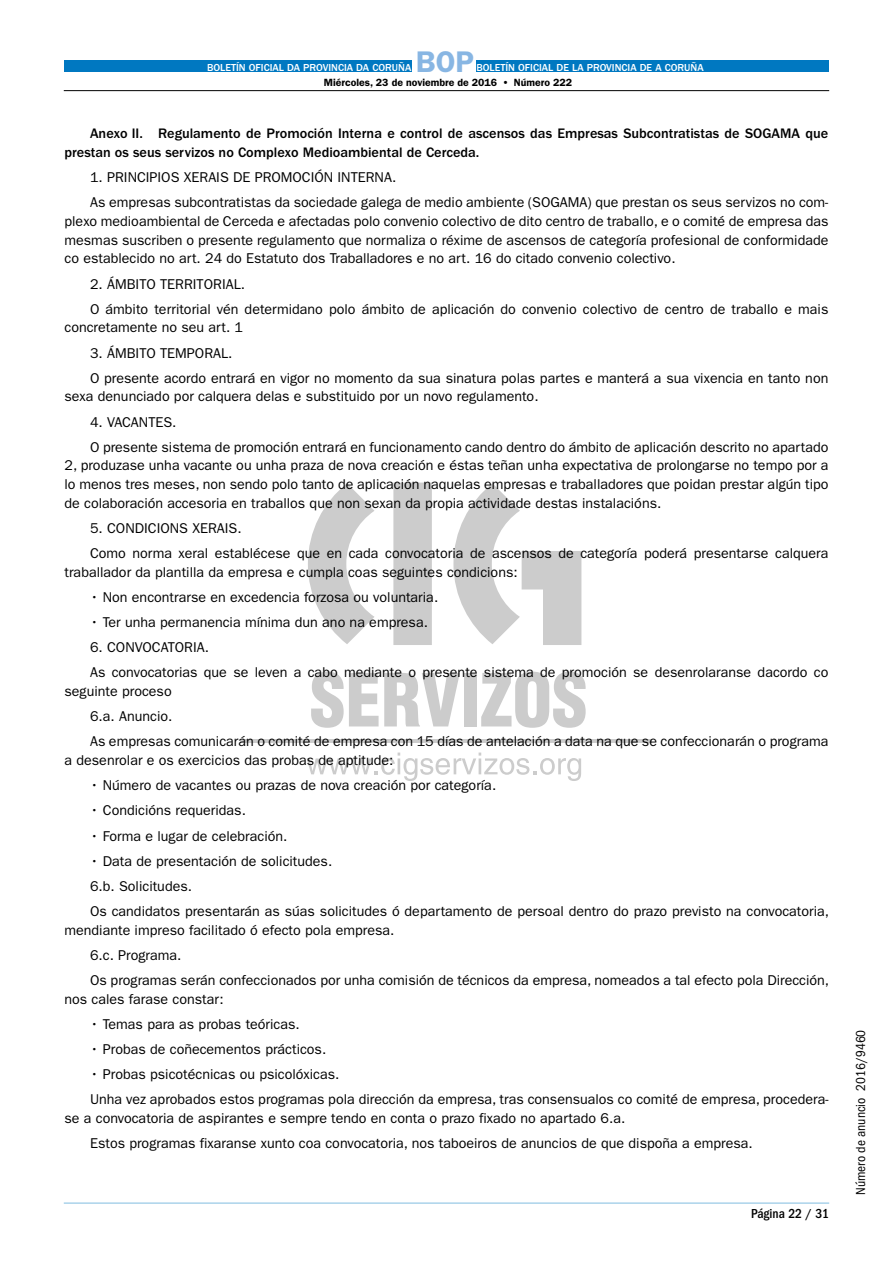
<style>
.page{position:relative;width:893px;height:1263px;background:#fff}
.page>*{position:absolute;margin:0;border:0;box-sizing:border-box;transform-origin:0 0}
.t1{font:600 30px "ITC Franklin Gothic Std";color:#88b6e3}
.t2{font:14.25px/25px "ITC Franklin Gothic Std";color:#000}
.t3{font:500 14.25px/18.8px "ITC Franklin Gothic Std";color:#000}
.t4{font:condensed 13.5px "ITC Franklin Gothic Std";color:#000}
.t5{font:500 condensed 13.5px "ITC Franklin Gothic Std";color:#000}
.t6{font:500 10.5px "ITC Franklin Gothic Std";color:#fff}
.t7{font:600 10.5px "ITC Franklin Gothic Std";color:#000}
</style>
<div class="page">
<svg style="left:308px;top:483px;width:273px;height:162px"></svg>
<hr style="left:240px;top:739px;width:411px;height:3px;background:#ccc">
<svg style="left:307px;top:752px;width:274px;height:29px"></svg>
<svg style="left:311px;top:672px;width:149px;height:56px"></svg>
<div style="left:464px;top:673px;width:13px;height:53px;background:#ccc"></div>
<svg style="left:481px;top:672px;width:105px;height:56px"></svg>
<div style="left:64px;top:60px;width:347px;height:12px;background:#0078c1"></div>
<div style="left:476px;top:60px;width:353px;height:12px;background:#0078c1"></div>
<hr style="left:64px;top:90px;width:765px;height:1px;background:#000">
<hr style="left:64px;top:1203px;width:765px;height:1px;background:#80bce0">
<p class="t6" style="left:207px;top:62px;width:206px">BOLETÍN OFICIAL DA PROVINCIA DA CORUÑA</p>
<h1 class="t1" style="left:416px;top:44px;width:60px">BOP</h1>
<p class="t6" style="left:476px;top:62px;width:229px">BOLETÍN OFICIAL DE LA PROVINCIA DE A CORUÑA</p>
<p class="t7" style="left:324px;top:76px;width:250px">Miércoles, 23 de noviembre de 2016 • Número 222</p>
<p class="t3" style="left:65px;top:124px;width:765px;text-indent:26px">Anexo II. Regulamento de Promoción Interna e control de ascensos das Empresas Subcontratistas de SOGAMA que prestan os seus servizos no Complexo Medioambiental de Cerceda.</p>
<p class="t2" style="left:90px;top:165px;width:740px">1. PRINCIPIOS XERAIS DE PROMOCIÓN INTERNA.<br>As empresas subcontratistas da sociedade galega de medio ambiente (SOGAMA) que prestan os seus servizos no com-</p>
<p class="t2" style="left:65px;top:212px;width:765px;line-height:18.8px;text-align:justify">plexo medioambiental de Cerceda e afectadas polo convenio colectivo de dito centro de traballo, e o comité de empresa das mesmas suscriben o presente regulamento que normaliza o réxime de ascensos de categoría profesional de conformidade co establecido no art. 24 do Estatuto dos Traballadores e no art. 16 do citado convenio colectivo.</p>
<p class="t2" style="left:90px;top:271px;width:740px">2. ÁMBITO TERRITORIAL.<br>O ámbito territorial vén determidano polo ámbito de aplicación do convenio colectivo de centro de traballo e mais</p>
<p class="t2" style="left:65px;top:315px;width:180px">concretamente no seu art. 1</p>
<p class="t2" style="left:90px;top:340px;width:740px">3. ÁMBITO TEMPORAL.<br>O presente acordo entrará en vigor no momento da sua sinatura polas partes e manterá a sua vixencia en tanto non</p>
<p class="t2" style="left:65px;top:384px;width:476px">sexa denunciado por calquera delas e substituido por un novo regulamento.</p>
<p class="t2" style="left:90px;top:409px;width:740px">4. VACANTES.<br>O presente sistema de promoción entrará en funcionamento cando dentro do ámbito de aplicación descrito no apartado</p>
<p class="t2" style="left:65px;top:456px;width:765px;line-height:18.8px;text-align:justify">2, produzase unha vacante ou unha praza de nova creación e éstas teñan unha expectativa de prolongarse no tempo por a lo menos tres meses, non sendo polo tanto de aplicación naquelas empresas e traballadores que poidan prestar algún tipo de colaboración accesoria en traballos que non sexan da propia actividade destas instalacións.</p>
<p class="t2" style="left:90px;top:516px;width:740px">5. CONDICIONS XERAIS.<br>Como norma xeral establécese que en cada convocatoria de ascensos de categoría poderá presentarse calquera</p>
<p class="t2" style="left:65px;top:560px;width:455px">traballador da plantilla da empresa e cumpla coas seguintes condicions:</p>
<p class="t2" style="left:90px;top:585px;width:350px">• Non encontrarse en excedencia forzosa ou voluntaria.</p>
<p class="t2" style="left:90px;top:610px;width:339px">• Ter unha permanencia mínima dun ano na empresa.</p>
<p class="t2" style="left:90px;top:635px;width:740px">6. CONVOCATORIA.<br>As convocatorias que se leven a cabo mediante o presente sistema de promoción se desenrolaranse dacordo co</p>
<p class="t2" style="left:90px;top:679px;width:740px;text-indent:-26px">seguinte proceso<br>6.a. Anuncio.<br>As empresas comunicarán o comité de empresa con 15 días de antelación a data na que se confeccionarán o programa</p>
<p class="t2" style="left:65px;top:748px;width:330px">a desenrolar e os exercicios das probas de aptitude:</p>
<p class="t2" style="left:90px;top:773px;width:408px">• Número de vacantes ou prazas de nova creación por categoría.</p>
<p class="t2" style="left:90px;top:798px;width:157px">• Condicións requeridas.</p>
<p class="t2" style="left:90px;top:823px;width:199px">• Forma e lugar de celebración.</p>
<p class="t2" style="left:90px;top:848px;width:741px">• Data de presentación de solicitudes.<br>6.b. Solicitudes.<br>Os candidatos presentarán as súas solicitudes ó departamento de persoal dentro do prazo previsto na convocatoria,</p>
<p class="t2" style="left:90px;top:917px;width:741px;text-indent:-26px">mendiante impreso facilitado ó efecto pola empresa.<br>6.c. Programa.<br>Os programas serán confeccionados por unha comisión de técnicos da empresa, nomeados a tal efecto pola Dirección,</p>
<p class="t2" style="left:65px;top:986px;width:161px">nos cales farase constar:</p>
<p class="t2" style="left:90px;top:1011px;width:211px">• Temas para as probas teóricas.</p>
<p class="t2" style="left:90px;top:1037px;width:238px">• Probas de coñecementos prácticos.</p>
<p class="t2" style="left:90px;top:1062px;width:740px">• Probas psicotécnicas ou psicolóxicas.<br>Unha vez aprobados estos programas pola dirección da empresa, tras consensualos co comité de empresa, procedera-</p>
<p class="t2" style="left:90px;top:1106px;width:664px;text-indent:-26px">se a convocatoria de aspirantes e sempre tendo en conta o prazo fixado no apartado 6.a.<br>Estos programas fixaranse xunto coa convocatoria, nos taboeiros de anuncios de que dispoña a empresa.</p>
<p class="t5" style="left:751px;top:1206px;width:80px">Página 22 / 31</p>
<p class="t4" style="left:853px;top:1195px;width:167px;rotate:-90deg">Número de anuncio 2016/9460</p>
</div>
